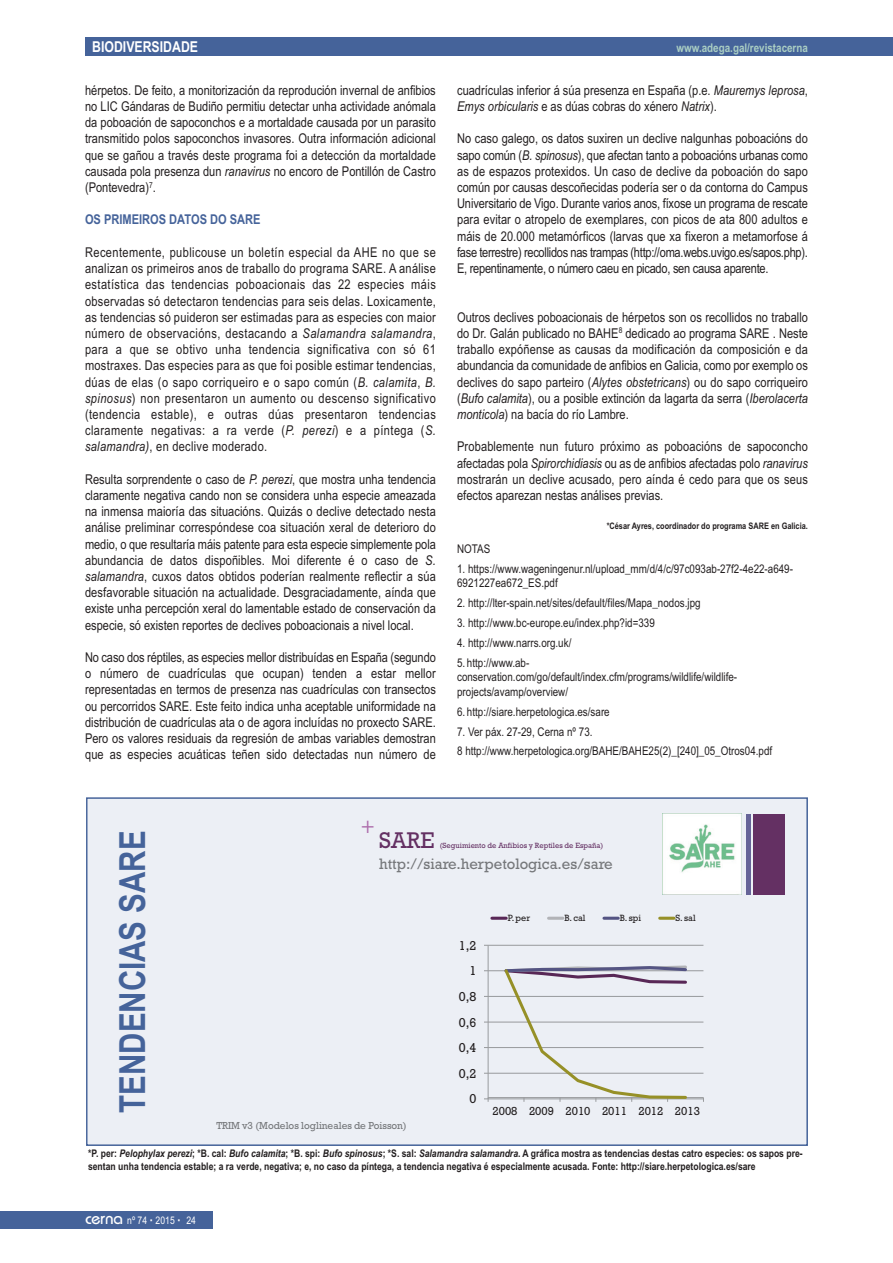
<style>
.page{position:relative;width:893px;height:1263px;background:#fff}
.page>*{position:absolute;margin:0;border:0;box-sizing:border-box;transform-origin:0 0}
.t1{font:700 36px "Arial Narrow";color:#45639a}
.t2{font:23.1px "Rockwell";color:#643063}
.t3{font:700 23.1px "Rockwell";color:#ae6eac}
.t4{font:15.45px "Rockwell";color:#76787b}
.t5{font:700 15px "Arial Narrow";letter-spacing:-.13em;color:#fff}
.t6{font:13.5px/16.2px "Arial Narrow";color:#231f20;text-align:justify}
.t7{font:700 13.5px "Arial Narrow";color:#45639a}
.t8{font:13.2px "Rockwell";color:#231f20}
.t9{font:12px/14.4px "Arial Narrow";color:#231f20}
.t10{font:700 12px "Arial Narrow";color:#aacec3}
.t11{font:11.85px "Rockwell";color:#231f20}
.t12{font:700 10.5px/12.6px "Arial Narrow";color:#231f20}
.t13{font:10.5px "Arial Narrow";color:#fff}
.t14{font:10.35px "Rockwell";color:#76787b}
.t15{font:9.3px "Rockwell";color:#231f20}
.t16{font:700 9px "Arial Narrow";color:#231f20}
.t17{font:7.65px "Rockwell";letter-spacing:.005em;color:#643063}
.s1{font-style:italic}
.s2{font-family:"Bauhaus";font-size:16.5px}
.s3{font-weight:700;font-size:13.5px}
</style>
<div class="page">
<div style="left:0;top:1212px;width:213px;height:17px;background:#45639a"></div>
<div style="left:85px;top:37px;width:808px;height:18px;background:#45639a"></div>
<div style="left:88px;top:799px;width:718px;height:345px;background:#eceff5"></div>
<div style="left:753px;top:814px;width:31px;height:80px;background:#643063"></div>
<hr style="left:746px;top:814px;width:4px;height:80px;background:#666498">
<img style="left:663px;top:813px;width:78px;height:81px">
<hr style="left:488px;top:1098px;width:215px;height:1px;background:#989a9d">
<hr style="left:488px;top:1073px;width:215px;height:1px;background:#989a9d">
<hr style="left:488px;top:1047px;width:215px;height:1px;background:#989a9d">
<hr style="left:488px;top:1022px;width:215px;height:1px;background:#989a9d">
<hr style="left:488px;top:996px;width:215px;height:1px;background:#989a9d">
<hr style="left:488px;top:970px;width:215px;height:1px;background:#989a9d">
<hr style="left:488px;top:945px;width:215px;height:1px;background:#989a9d">
<hr style="left:488px;top:945px;width:1px;height:154px;background:#989a9d">
<hr style="left:488px;top:1097px;width:215px;height:1px;background:#989a9d">
<svg style="left:484px;top:1097px;width:5px;height:5px"></svg>
<svg style="left:502px;top:965px;width:187px;height:137px"></svg>
<hr style="left:492px;top:917px;width:14px;height:3px;background:#582756">
<hr style="left:549px;top:917px;width:14px;height:3px;background:#b2b3b7">
<hr style="left:604px;top:917px;width:14px;height:3px;background:#545483">
<hr style="left:660px;top:917px;width:14px;height:3px;background:#969027">
<div style="left:86px;top:797px;width:722px;height:349px;border:2px solid #45639a"></div>
<p class="t5" style="left:92px;top:38px;width:107px">LBITOODRIVAELRSIDADE</p>
<p class="t10" style="left:676px;top:41px;width:133px">www.adega.gal/revistacerna</p>
<p class="t6" style="left:85px;top:82px;width:352px">hérpetos. De feito, a monitorización da reprodución invernal de anfibios no LIC Gándaras de Budiño permitiu detectar unha actividade anómala da poboación de sapoconchos e a mortaldade causada por un parasito transmitido polos sapoconchos invasores. Outra información adicional que se gañou a través deste programa foi a detección da mortaldade causada pola presenza dun <span class="s1">ranavirus</span> no encoro de Pontillón de Castro (Pontevedra)<sup>7</sup>.</p>
<p class="t7" style="left:85px;top:212px;width:177px">OS PRIMEIROS DATOS DO SARE</p>
<p class="t6" style="left:85px;top:244px;width:352px">Recentemente, publicouse un boletín especial da AHE no que se analizan os primeiros anos de traballo do programa SARE. A análise estatística das tendencias poboacionais das 22 especies máis observadas só detectaron tendencias para seis delas. Loxicamente, as tendencias só puideron ser estimadas para as especies con maior número de observacións, destacando a <span class="s1">Salamandra salamandra</span>, para a que se obtivo unha tendencia significativa con só 61 mostraxes. Das especies para as que foi posible estimar tendencias, dúas de elas (o sapo corriqueiro e o sapo común (<span class="s1">B. calamita</span>, <span class="s1">B. spinosus</span>) non presentaron un aumento ou descenso significativo (tendencia estable), e outras dúas presentaron tendencias claramente negativas: a ra verde (<span class="s1">P. perezi</span>) e a píntega (<span class="s1">S. salamandra)</span>, en declive moderado.</p>
<p class="t6" style="left:85px;top:471px;width:352px">Resulta sorprendente o caso de <span class="s1">P. perezi</span>, que mostra unha tendencia claramente negativa cando non se considera unha especie ameazada na inmensa maioría das situacións. Quizás o declive detectado nesta análise preliminar correspóndese coa situación xeral de deterioro do medio, o que resultaría máis patente para esta especie simplemente pola abundancia de datos dispoñibles. Moi diferente é o caso de <span class="s1">S. salamandra</span>, cuxos datos obtidos poderían realmente reflectir a súa desfavorable situación na actualidade. Desgraciadamente, aínda que existe unha percepción xeral do lamentable estado de conservación da especie, só existen reportes de declives poboacionais a nivel local.</p>
<p class="t6" style="left:85px;top:649px;width:352px">No caso dos réptiles, as especies mellor distribuídas en España (segundo o número de cuadrículas que ocupan) tenden a estar mellor representadas en termos de presenza nas cuadrículas con transectos ou percorridos SARE. Este feito indica unha aceptable uniformidade na distribución de cuadrículas ata o de agora incluídas no proxecto SARE.<br>Pero os valores residuais da regresión de ambas variables demostran que as especies acuáticas teñen sido detectadas nun número de</p>
<p class="t6" style="left:457px;top:82px;width:352px">cuadrículas inferior á súa presenza en España (p.e. <span class="s1">Mauremys leprosa</span>,<br><span class="s1">Emys orbicularis</span> e as dúas cobras do xénero <span class="s1">Natrix</span>).</p>
<p class="t6" style="left:457px;top:131px;width:352px">No caso galego, os datos suxiren un declive nalgunhas poboacións do sapo común (<span class="s1">B. spinosus</span>), que afectan tanto a poboacións urbanas como as de espazos protexidos. Un caso de declive da poboación do sapo común por causas descoñecidas podería ser o da contorna do Campus Universitario de Vigo. Durante varios anos, fíxose un programa de rescate para evitar o atropelo de exemplares, con picos de ata 800 adultos e máis de 20.000 metamórficos (larvas que xa fixeron a metamorfose á fase terrestre) recollidos nas trampas (http://oma.webs.uvigo.es/sapos.php).<br>E, repentinamente, o número caeu en picado, sen causa aparente.</p>
<p class="t6" style="left:457px;top:309px;width:352px">Outros declives poboacionais de hérpetos son os recollidos no traballo do Dr. Galán publicado no BAHE<sup>8</sup> dedicado ao programa SARE . Neste traballo expóñense as causas da modificación da composición e da abundancia da comunidade de anfibios en Galicia, como por exemplo os declives do sapo parteiro (<span class="s1">Alytes obstetricans</span>) ou do sapo corriqueiro (<span class="s1">Bufo calamita</span>), ou a posible extinción da lagarta da serra (<span class="s1">Iberolacerta monticola</span>) na bacía do río Lambre.</p>
<p class="t6" style="left:457px;top:439px;width:352px">Probablemente nun futuro próximo as poboacións de sapoconcho afectadas pola <span class="s1">Spirorchidiasis</span> ou as de anfibios afectadas polo <span class="s1">ranavirus </span>mostrarán un declive acusado, pero aínda é cedo para que os seus efectos aparezan nestas análises previas.</p>
<p class="t16" style="left:607px;top:521px;width:203px">*César Ayres, coordinador do programa SARE en Galicia.</p>
<p class="t9" style="left:457px;top:541px;width:35px">NOTAS</p>
<p class="t9" style="left:457px;top:561px;width:337px">1. https://www.wageningenur.nl/upload_mm/d/4/c/97c093ab-27f2-4e22-a649-<br>6921227ea672_ES.pdf</p>
<p class="t9" style="left:457px;top:596px;width:245px">2. http://lter-spain.net/sites/default/files/Mapa_nodos.jpg</p>
<p class="t9" style="left:457px;top:616px;width:199px">3. http://www.bc-europe.eu/index.php?id=339</p>
<p class="t9" style="left:457px;top:636px;width:116px">4. http://www.narrs.org.uk/</p>
<p class="t9" style="left:457px;top:655px;width:282px">5. http://www.ab&shy;conservation.com/go/default/index.cfm/programs/wildlife/wildlife&shy;projects/avamp/overview/</p>
<p class="t9" style="left:457px;top:704px;width:154px">6. http://siare.herpetologica.es/sare</p>
<p class="t9" style="left:457px;top:721px;width:317px;line-height:20px">7. Ver páx. 27-29, Cerna nº 73.<br>8 http://www.herpetologica.org/BAHE/BAHE25(2)_[240]_05_Otros04.pdf</p>
<h2 class="t3" style="left:361px;top:817px;width:15px">+</h2>
<h1 class="t1" style="left:112px;top:1113px;width:284px;rotate:-90deg">TENDENCIAS SARE</h1>
<h2 class="t2" style="left:379px;top:827px;width:57px">SARE</h2>
<p class="t17" style="left:440px;top:841px;width:165px">(Seguimiento de Anfibios y Reptiles de España)</p>
<p class="t4" style="left:379px;top:854px;width:235px">http://siare.herpetologica.es/sare</p>
<p class="t15" style="left:508px;top:912px;width:24px">P. per</p>
<p class="t15" style="left:564px;top:912px;width:23px">B. cal</p>
<p class="t15" style="left:620px;top:912px;width:23px">B. spi</p>
<p class="t15" style="left:676px;top:912px;width:22px">S. sal</p>
<p class="t8" style="left:459px;top:937px;width:19px">1,2</p>
<p class="t8" style="left:470px;top:963px;width:8px">1</p>
<p class="t8" style="left:459px;top:989px;width:19px">0,8</p>
<p class="t8" style="left:459px;top:1014px;width:19px">0,6</p>
<p class="t8" style="left:459px;top:1040px;width:19px">0,4</p>
<p class="t8" style="left:459px;top:1065px;width:19px">0,2</p>
<p class="t8" style="left:470px;top:1091px;width:8px">0</p>
<p class="t11" style="left:493px;top:1104px;width:209px">2008 2009 2010 2011 2012 2013</p>
<p class="t12" style="left:88px;top:1147px;width:716px">*P. per: <span class="s1">Pelophylax perezi</span>; *B. cal: <span class="s1">Bufo calamita</span>; *B. spi: <span class="s1">Bufo spinosus</span>; *S. sal: <span class="s1">Salamandra salamandra</span>. A gráfica mostra as tendencias destas catro especies: os sapos pre&shy;sentan unha tendencia estable; a ra verde, negativa; e, no caso da píntega, a tendencia negativa é especialmente acusada. Fonte: http://siare.herpetologica.es/sare</p>
<p class="t14" style="left:216px;top:1120px;width:192px">TRIM v3 (Modelos loglineales de Poisson)</p>
<p class="t13" style="left:85px;top:1214px;width:112px"><span class="s2">cerna</span> nº 74 <span class="s3">·</span> 2015 <span class="s3">·</span> 24</p>
</div>
